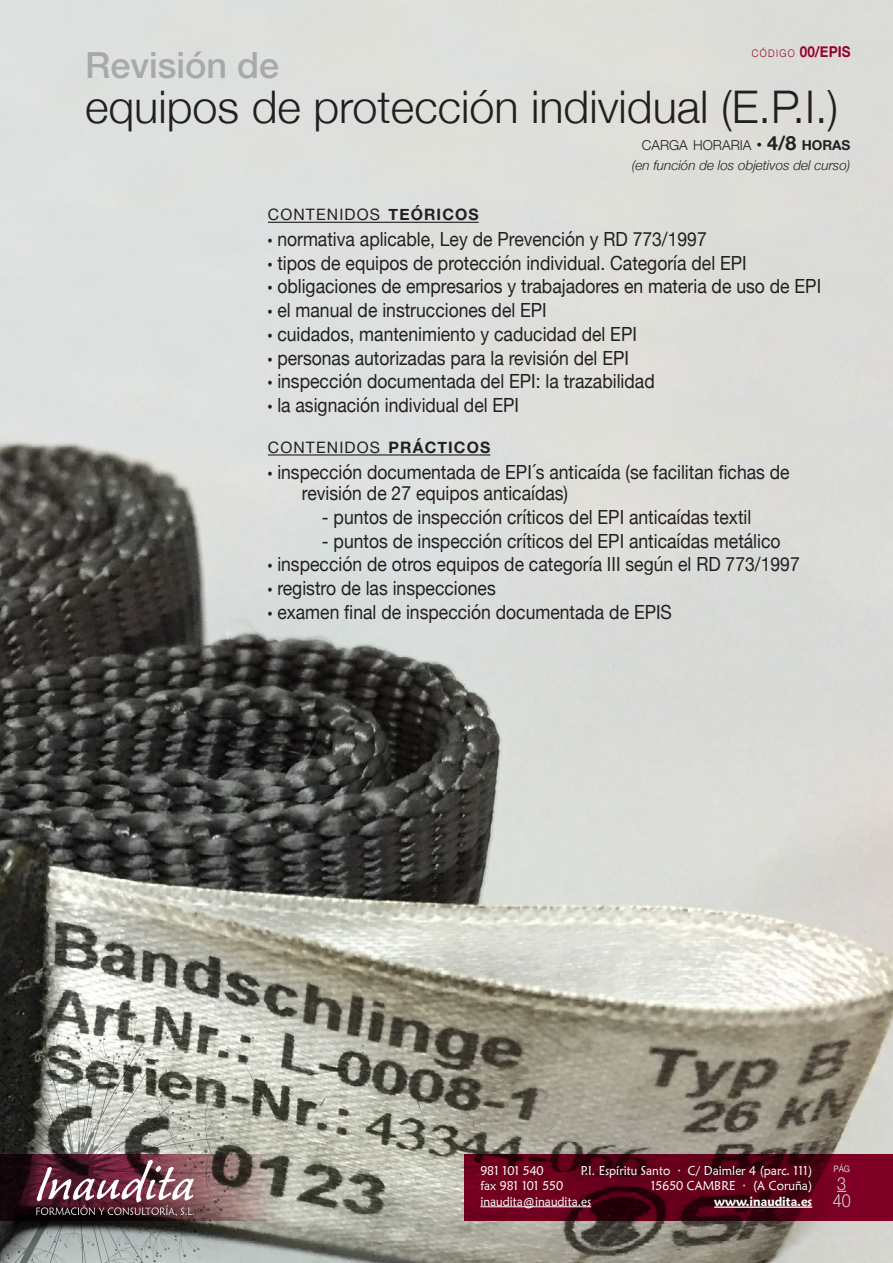
<style>
.page{position:relative;width:893px;height:1263px;background:#fff}
.page>*{position:absolute;margin:0;border:0;box-sizing:border-box;transform-origin:0 0}
.t1{font:300 45px "Helvetica Neue";color:#231f20}
.t2{font:500 36px "Helvetica Neue";color:#a8a9ad}
.t3{font:19.5px/23.7px "Helvetica Neue";color:#231f20;scale:.9 1}
.t4{font:300 18px/17.1px "Helvetica Neue";color:#d9dadc;scale:.9 1}
.t5{font:15.75px "Helvetica Neue";letter-spacing:.07em;color:#231f20}
.t6{font:700 15px "Helvetica Neue";color:#98012d;scale:.9 1}
.t7{font:300 13.65px "Helvetica Neue";color:#231f20}
.t8{font:italic 300 13.5px "Helvetica Neue";color:#231f20}
.t9{font:12.75px/15.3px "Maiandra Inaudita";color:#fff;text-align:right;scale:.95 1}
.t10{font:600 12.75px "Maiandra GD";color:#fff;scale:.95 1}
.t11{font:8.85px "Helvetica Neue";color:#d9dadc;scale:.9 1}
.s1{font-weight:300;font-size:10.5px}
.s2{font-weight:900;font-stretch:condensed;font-size:19.5px}
.s3{font-weight:700;font-size:19.5px}
.s4{font-weight:700}
.s5{font-weight:800;font-stretch:condensed}
</style>
<div class="page">
<img style="left:0;top:0;width:893px;height:1263px">
<hr style="left:268px;top:222px;width:211px;height:1px;background:#231f20">
<hr style="left:268px;top:454px;width:222px;height:1px;background:#231f20">
<svg style="left:286px;top:1098px;width:39px;height:46px;background:#a5a699"></svg>
<svg style="left:235px;top:1037px;width:31px;height:66px;background:#b4b6aa"></svg>
<svg style="left:564px;top:1152px;width:24px;height:2px"></svg>
<svg style="left:618px;top:1134px;width:20px;height:18px"></svg>
<svg style="left:528px;top:1126px;width:26px;height:22px"></svg>
<svg style="left:462px;top:1082px;width:51px;height:63px;background:#8a8779"></svg>
<svg style="left:308px;top:1045px;width:63px;height:41px;background:#9c9c92"></svg>
<svg style="left:417px;top:1101px;width:26px;height:41px"></svg>
<svg style="left:0;top:1014px;width:235px;height:249px;background:#8b8e87"></svg>
<svg style="left:464px;top:1154px;width:429px;height:67px;background:#5b0018"></svg>
<hr style="left:714px;top:1206px;width:98px;height:2px;background:#fff">
<hr style="left:480px;top:1206px;width:111px;height:1px;background:#fff">
<svg style="left:0;top:1154px;width:350px;height:67px;background:#736460"></svg>
<svg style="left:36px;top:1160px;width:158px;height:56px;background:#7b515d"></svg>
<p class="t6" style="left:752px;top:43px;width:111px"><span class="s1">CÓDIGO</span> 00/EPIS</p>
<h2 class="t2" style="left:85px;top:43px;width:196px">Revisión de</h2>
<h1 class="t1" style="left:85px;top:79px;width:755px">equipos de protección individual (E.P.I.)</h1>
<p class="t7" style="left:642px;top:137px;width:210px">CARGA HORARIA <span class="s2">·</span> <span class="s3">4/8</span> <span class="s4">HORAS</span></p>
<p class="t8" style="left:632px;top:157px;width:220px">(en función de los objetivos del curso)</p>
<p class="t5" style="left:268px;top:205px;width:212px">CONTENIDOS <span class="s4">TEÓRICOS</span></p>
<p class="t3" style="left:268px;top:227px;width:616px"><span class="s5">·</span> normativa aplicable, Ley de Prevención y RD 773/1997<br><span class="s5">·</span> tipos de equipos de protección individual. Categoría del EPI<br><span class="s5">·</span> obligaciones de empresarios y trabajadores en materia de uso de EPI <span class="s5">·</span> el manual de instrucciones del EPI<br><span class="s5">·</span> cuidados, mantenimiento y caducidad del EPI<br><span class="s5">·</span> personas autorizadas para la revisión del EPI<br><span class="s5">·</span> inspección documentada del EPI: la trazabilidad<br><span class="s5">·</span> la asignación individual del EPI</p>
<p class="t5" style="left:268px;top:438px;width:224px">CONTENIDOS <span class="s4">PRÁCTICOS</span></p>
<p class="t3" style="left:302px;top:461px;width:543px;line-height:21.6px;text-indent:-34px"><span class="s5">·</span> inspección documentada de EPI´s anticaída (se facilitan fichas de revisión de 27 equipos anticaídas)</p>
<p class="t3" style="left:322px;top:505px;width:479px">- puntos de inspección críticos del EPI anticaídas textil</p>
<p class="t3" style="left:268px;top:529px;width:592px;text-indent:54px">- puntos de inspección críticos del EPI anticaídas metálico<br><span class="s5">·</span> inspección de otros equipos de categoría III según el RD 773/1997 <span class="s5">·</span> registro de las inspecciones<br><span class="s5">·</span> examen final de inspección documentada de EPIS</p>
<p class="t9" style="left:480px;top:1164px;width:118px;text-align:left">981 101 540<br>fax 981 101 550 inaudita@inaudita.es</p>
<p class="t11" style="left:833px;top:1164px;width:20px">PÁG</p>
<p class="t9" style="left:581px;top:1164px;width:245px">P.I. Espíritu Santo · C/ Daimler 4 (parc. 111)<br>15650 CAMBRE · (A Coruña)</p>
<p class="t10" style="left:714px;top:1193px;width:105px">www.inaudita.es</p>
<p class="t4" style="left:833px;top:1174px;width:22px">3<br>40</p>
</div>
